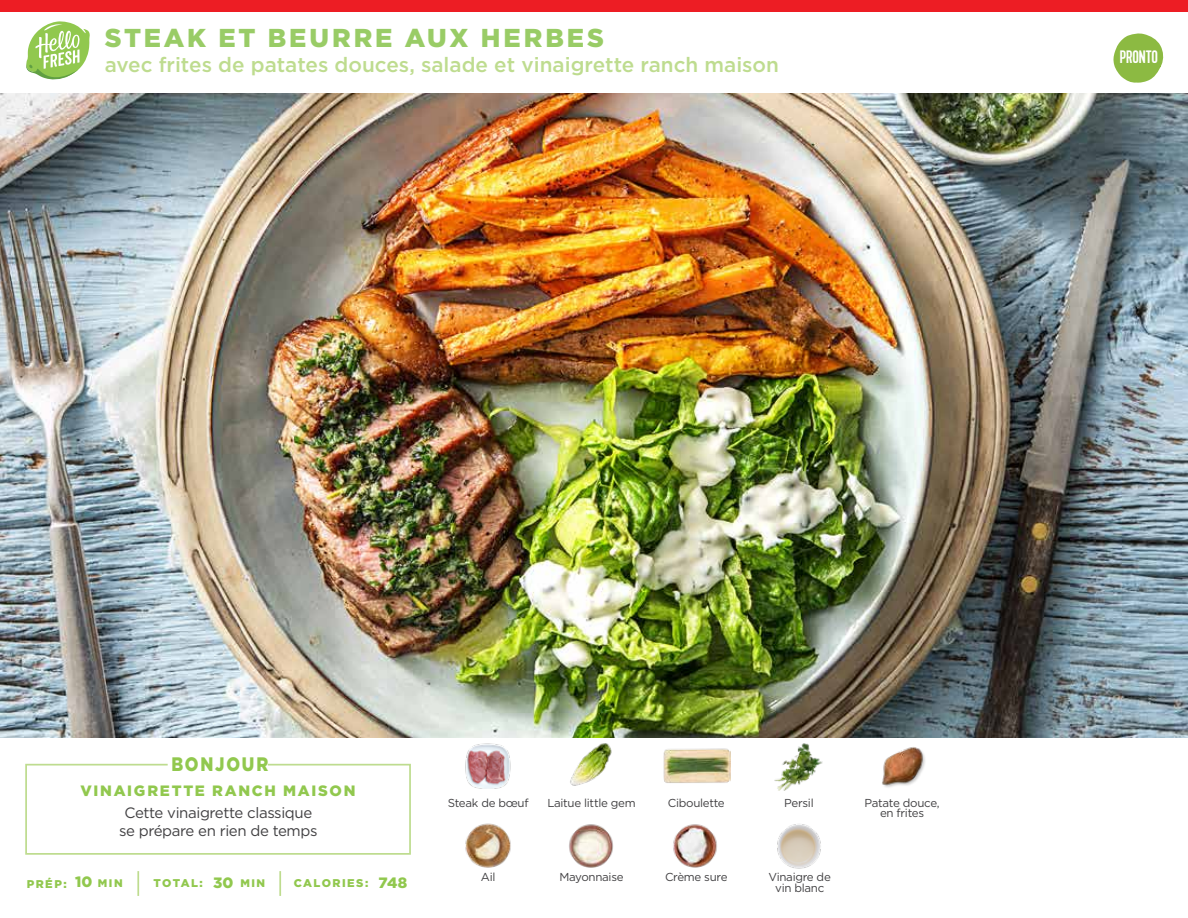
<style>
.page{position:relative;width:1188px;height:918px;background:#fff}
.page>*{position:absolute;margin:0;border:0;box-sizing:border-box;transform-origin:0 0}
.t1{font:900 25.8px "Gotham";letter-spacing:.11em;color:#9c6}
.t2{font:500 20.7px "Gotham";color:#bedc8f}
.t3{font:900 19.5px "Gotham";letter-spacing:.11em;color:#91c84e;scale:.85 1}
.t4{font:18px "Kapra";letter-spacing:-.01em;color:#fff}
.t5{font:15px/18px "Gotham";letter-spacing:-.025em;color:#414042;text-align:center}
.t6{font:900 15px "Gotham";letter-spacing:.11em;color:#91c84e}
.t7{font:11.55px/10.5px "Gotham";letter-spacing:-.025em;color:#414042;text-align:center}
.t8{font:900 11.25px "Gotham";letter-spacing:.125em;color:#91c84e}
.t9{font:900 10.95px "Gotham";letter-spacing:.135em;color:#91c84e}
</style>
<div class="page">
<div style="left:0;top:0;width:1188px;height:12px;background:#ed1d24"></div>
<img style="left:0;top:93px;width:1188px;height:644px">
<svg style="left:25px;top:763px;width:386px;height:92px"></svg>
<img style="left:465px;top:743px;width:46px;height:46px">
<img style="left:465px;top:823px;width:46px;height:45px">
<img style="left:663px;top:748px;width:67px;height:35px">
<img style="left:673px;top:824px;width:44px;height:44px">
<img style="left:569px;top:824px;width:44px;height:44px">
<img style="left:777px;top:824px;width:44px;height:45px">
<img style="left:774px;top:743px;width:49px;height:48px">
<hr style="left:137px;top:871px;width:2px;height:25px;background:#bedc8f">
<hr style="left:279px;top:871px;width:2px;height:25px;background:#bedc8f">
<img style="left:570px;top:743px;width:42px;height:43px">
<img style="left:882px;top:747px;width:43px;height:41px">
<svg style="left:1113px;top:33px;width:51px;height:50px"></svg>
<div style="left:1120px;top:50px;width:40px;height:17px;background:#8cba42"></div>
<svg style="left:26px;top:21px;width:64px;height:59px"></svg>
<h1 class="t1" style="left:105px;top:23px;width:501px">STEAK ET BEURRE AUX HERBES</h1>
<h2 class="t2" style="left:105px;top:52px;width:676px">avec frites de patates douces, salade et vinaigrette ranch maison</h2>
<h3 class="t4" style="left:1120px;top:46px;width:40px">PRONTO</h3>
<h3 class="t3" style="left:171px;top:753px;width:116px">BONJOUR</h3>
<p class="t6" style="left:80px;top:782px;width:277px">VINAIGRETTE RANCH MAISON</p>
<p class="t5" style="left:119px;top:803px;width:200px">Cette vinaigrette classique se prépare en rien de temps</p>
<p class="t6" style="left:75px;top:873px;width:19px">10</p>
<p class="t6" style="left:213px;top:874px;width:22px">30</p>
<p class="t8" style="left:27px;top:878px;width:41px">PRÉP:</p>
<p class="t9" style="left:98px;top:877px;width:26px">MIN</p>
<p class="t8" style="left:154px;top:877px;width:51px">TOTAL:</p>
<p class="t9" style="left:240px;top:877px;width:26px">MIN</p>
<p class="t8" style="left:294px;top:877px;width:76px">CALORIES:</p>
<p class="t6" style="left:379px;top:874px;width:30px">748</p>
<p class="t7" style="left:448px;top:797px;width:82px">Steak de bœuf</p>
<p class="t7" style="left:547px;top:797px;width:90px">Laitue little gem</p>
<p class="t7" style="left:784px;top:797px;width:31px">Persil</p>
<p class="t7" style="left:668px;top:797px;width:59px">Ciboulette</p>
<p class="t7" style="left:481px;top:872px;width:16px">Ail</p>
<p class="t7" style="left:665px;top:872px;width:64px">Crème sure</p>
<p class="t7" style="left:559px;top:872px;width:66px">Mayonnaise</p>
<p class="t7" style="left:769px;top:872px;width:64px">Vinaigre de vin blanc</p>
<p class="t7" style="left:865px;top:797px;width:76px">Patate douce, en frites</p>
</div>
